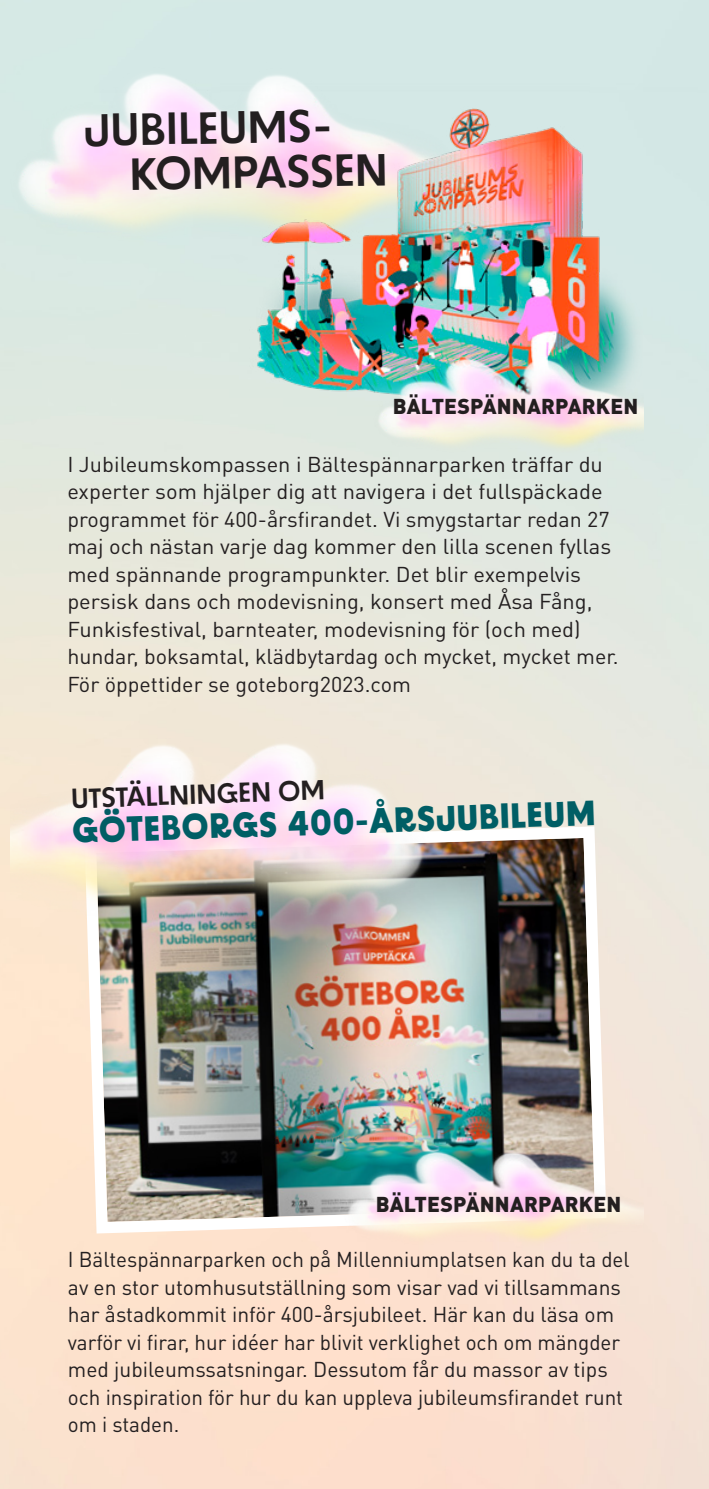
<style>
.page{position:relative;width:709px;height:1489px;background:#fff}
.page>*{position:absolute;margin:0;border:0;box-sizing:border-box;transform-origin:0 0}
.t1{font:45px/45px "BD Supper";color:#231f20}
.t2{font:700 35px "BD Supper";color:#005e65}
.t3{font:27.5px "BD Supper";color:#231f20}
.t4{font:21.25px/27.5px "DIN Pro";color:#231f20}
.t5{font:900 21.25px "DIN Pro";letter-spacing:.01em;color:#231f20}
</style>
<div class="page">
<img style="left:249px;top:95px;width:393px;height:318px">
<img style="left:362px;top:353px;width:281px;height:115px">
<img style="left:79px;top:820px;width:533px;height:419px">
<img style="left:11px;top:732px;width:420px;height:209px">
<img style="left:332px;top:1145px;width:311px;height:115px">
<p class="t1" style="left:129px;top:108px;width:260px;text-indent:-45px;rotate:-1deg">JUBILEUMS-<br>KOMPASSEN</p>
<p class="t5" style="left:393px;top:392px;width:247px">BÄLTESPÄNNARPARKEN</p>
<p class="t4" style="left:67px;top:449px;width:553px">I Jubileumskompassen i Bältespännarparken träffar du experter som hjälper dig att navigera i det fullspäckade programmet för 400-årsfirandet. Vi smygstartar redan 27 maj och nästan varje dag kommer den lilla scenen fyllas med spännande programpunkter. Det blir exempelvis persisk dans och modevisning, konsert med Åsa Fång, Funkisfestival, barnteater, modevisning för (och med) hundar, boksamtal, klädbytardag och mycket, mycket mer.<br>För öppettider se goteborg2023.com</p>
<p class="t3" style="left:70px;top:782px;width:256px;rotate:-2deg">UTSTÄLLNINGEN OM</p>
<p class="t2" style="left:71px;top:809px;width:525px;rotate:-2deg">GÖTEBORGS 400-ÅRSJUBILEUM</p>
<p class="t5" style="left:376px;top:1189px;width:247px">BÄLTESPÄNNARPARKEN</p>
<p class="t4" style="left:68px;top:1244px;width:563px">I Bältespännarparken och på Millenniumplatsen kan du ta del av en stor utomhusutställning som visar vad vi tillsammans har åstadkommit inför 400-årsjubileet. Här kan du läsa om varför vi firar, hur idéer har blivit verklighet och om mängder med jubileumssatsningar. Dessutom får du massor av tips och inspiration för hur du kan uppleva jubileumsfirandet runt om i staden.</p>
</div>
